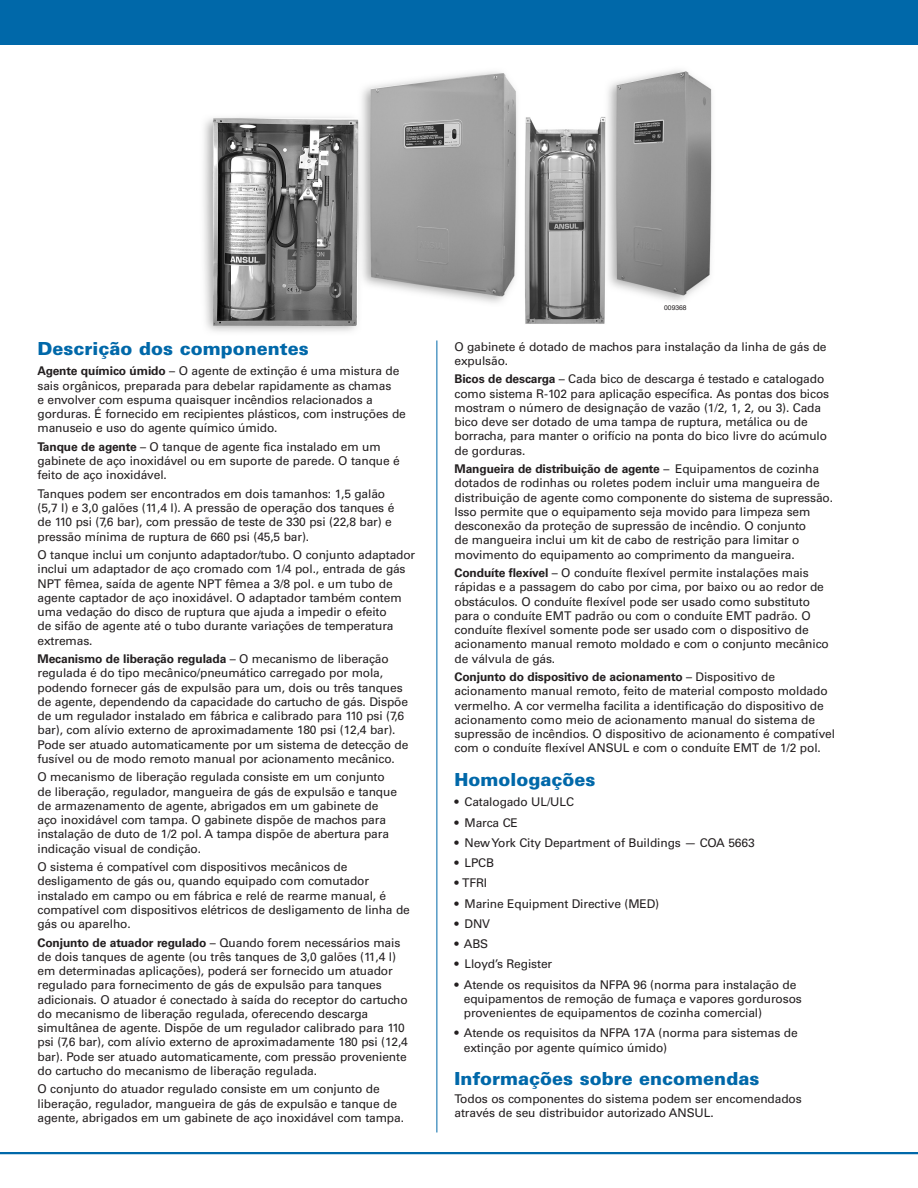
<style>
.page{position:relative;width:918px;height:1188px;background:#fff}
.page>*{position:absolute;margin:0;border:0;box-sizing:border-box;transform-origin:0 0}
._12_pt_Blue_Headers{font:900 18px "Univers LT Std";color:#0068a9}
.Text_8_25{font:12px/14.2px "Univers LT Std";letter-spacing:-.01em;color:#231f20}
.Bullet_Text{font:12px/14.2px "Univers LT Std";letter-spacing:-.01em;color:#231f20}
.Text_1st_Graph{font:12px/14.2px "Univers LT Std";letter-spacing:-.01em;color:#231f20}
.Bullet_Text_1st_Bull{font:12px "Univers LT Std";letter-spacing:-.01em;color:#231f20}
.of_Art_Drawing{font:6.75px "Helvetica";color:#231f20}
.s1{font-weight:700}
</style>
<div class="page">
<div style="left:0;top:0;width:918px;height:45px;background:#0068a9"></div>
<hr style="left:0;top:1152px;width:918px;height:2px;background:#0068a9">
<hr style="left:436px;top:340px;width:1px;height:792px;background:#0068a9">
<img style="left:203px;top:70px;width:509px;height:262px">
<p class="_12_pt_Blue_Headers" style="left:38px;top:337px;width:273px">Descrição dos componentes</p>
<p class="Text_1st_Graph" style="left:38px;top:364px;width:370px"><span class="s1">Agente químico úmido</span> – O agente de extinção é uma mistura de sais orgânicos, preparada para debelar rapidamente as chamas<br>e envolver com espuma quaisquer incêndios relacionados a gorduras. É fornecido em recipientes plásticos, com instruções de manuseio e uso do agente químico úmido.</p>
<p class="Text_8_25" style="left:38px;top:439px;width:364px"><span class="s1">Tanque de agente</span> – O tanque de agente fica instalado em um gabinete de aço inoxidável ou em suporte de parede. O tanque é feito de aço inoxidável.</p>
<p class="Text_8_25" style="left:38px;top:486px;width:358px">Tanques podem ser encontrados em dois tamanhos: 1,5 galão (5,7 l) e 3,0 galões (11,4 l). A pressão de operação dos tanques é de 110 psi (7,6 bar), com pressão de teste de 330 psi (22,8 bar) e pressão mínima de ruptura de 660 psi (45,5 bar).</p>
<p class="Text_8_25" style="left:38px;top:548px;width:379px">O tanque inclui um conjunto adaptador/tubo. O conjunto adaptador inclui um adaptador de aço cromado com 1/4 pol., entrada de gás NPT fêmea, saída de agente NPT fêmea a 3/8 pol. e um tubo de agente captador de aço inoxidável. O adaptador também contem uma vedação do disco de ruptura que ajuda a impedir o efeito<br>de sifão de agente até o tubo durante variações de temperatura extremas.</p>
<p class="Text_8_25" style="left:38px;top:652px;width:372px"><span class="s1">Mecanismo de liberação regulada</span> – O mecanismo de liberação regulada é do tipo mecânico/pneumático carregado por mola, podendo fornecer gás de expulsão para um, dois ou três tanques de agente, dependendo da capacidade do cartucho de gás. Dispõe de um regulador instalado em fábrica e calibrado para 110 psi (7,6 bar), com alívio externo de aproximadamente 180 psi (12,4 bar).<br>Pode ser atuado automaticamente por um sistema de detecção de fusível ou de modo remoto manual por acionamento mecânico.</p>
<p class="Text_8_25" style="left:38px;top:770px;width:361px">O mecanismo de liberação regulada consiste em um conjunto de liberação, regulador, mangueira de gás de expulsão e tanque de armazenamento de agente, abrigados em um gabinete de aço inoxidável com tampa. O gabinete dispõe de machos para instalação de duto de 1/2 pol. A tampa dispõe de abertura para indicação visual de condição.</p>
<p class="Text_8_25" style="left:38px;top:860px;width:374px">O sistema é compatível com dispositivos mecânicos de desligamento de gás ou, quando equipado com comutador instalado em campo ou em fábrica e relé de rearme manual, é compatível com dispositivos elétricos de desligamento de linha de gás ou aparelho.</p>
<p class="Text_8_25" style="left:38px;top:935px;width:372px"><span class="s1">Conjunto de atuador regulado</span> – Quando forem necessários mais de dois tanques de agente (ou três tanques de 3,0 galões (11,4 l) em determinadas aplicações), poderá ser fornecido um atuador regulado para fornecimento de gás de expulsão para tanques adicionais. O atuador é conectado à saída do receptor do cartucho do mecanismo de liberação regulada, oferecendo descarga simultânea de agente. Dispõe de um regulador calibrado para 110 psi (7,6 bar), com alívio externo de aproximadamente 180 psi (12,4 bar). Pode ser atuado automaticamente, com pressão proveniente do cartucho do mecanismo de liberação regulada.</p>
<p class="Text_8_25" style="left:38px;top:1082px;width:368px">O conjunto do atuador regulado consiste em um conjunto de liberação, regulador, mangueira de gás de expulsão e tanque de agente, abrigados em um gabinete de aço inoxidável com tampa.</p>
<p class="of_Art_Drawing" style="left:664px;top:303px;width:24px">009368</p>
<p class="Text_8_25" style="left:454px;top:339px;width:374px">O gabinete é dotado de machos para instalação da linha de gás de expulsão.</p>
<p class="Text_8_25" style="left:454px;top:372px;width:376px"><span class="s1">Bicos de descarga</span> – Cada bico de descarga é testado e catalogado como sistema R-102 para aplicação específica. As pontas dos bicos mostram o número de designação de vazão (1/2, 1, 2, ou 3). Cada bico deve ser dotado de uma tampa de ruptura, metálica ou de borracha, para manter o orifício na ponta do bico livre do acúmulo de gorduras.</p>
<p class="Text_8_25" style="left:454px;top:462px;width:380px"><span class="s1">Mangueira de distribuição de agente</span> – Equipamentos de cozinha dotados de rodinhas ou roletes podem incluir uma mangueira de distribuição de agente como componente do sistema de supressão.<br>Isso permite que o equipamento seja movido para limpeza sem desconexão da proteção de supressão de incêndio. O conjunto<br>de mangueira inclui um kit de cabo de restrição para limitar o movimento do equipamento ao comprimento da mangueira.</p>
<p class="Text_8_25" style="left:454px;top:566px;width:376px"><span class="s1">Conduíte flexível</span> – O conduíte flexível permite instalações mais rápidas e a passagem do cabo por cima, por baixo ou ao redor de obstáculos. O conduíte flexível pode ser usado como substituto para o conduíte EMT padrão ou com o conduíte EMT padrão. O conduíte flexível somente pode ser usado com o dispositivo de acionamento manual remoto moldado e com o conjunto mecânico de válvula de gás.</p>
<p class="Text_8_25" style="left:454px;top:670px;width:382px"><span class="s1">Conjunto do dispositivo de acionamento</span> – Dispositivo de acionamento manual remoto, feito de material composto moldado vermelho. A cor vermelha facilita a identificação do dispositivo de acionamento como meio de acionamento manual do sistema de supressão de incêndios. O dispositivo de acionamento é compatível com o conduíte flexível ANSUL e com o conduíte EMT de 1/2 pol.</p>
<p class="_12_pt_Blue_Headers" style="left:454px;top:768px;width:143px">Homologações</p>
<p class="Bullet_Text_1st_Bull" style="left:454px;top:795px;width:121px">• Catalogado UL/ULC</p>
<p class="Bullet_Text" style="left:454px;top:815px;width:65px">• Marca CE</p>
<p class="Bullet_Text" style="left:454px;top:836px;width:302px">• New York City Department of Buildings — COA 5663</p>
<p class="Bullet_Text" style="left:454px;top:856px;width:41px">• LPCB</p>
<p class="Bullet_Text" style="left:454px;top:876px;width:34px">• TFRI</p>
<p class="Bullet_Text" style="left:454px;top:896px;width:206px">• Marine Equipment Directive (MED)</p>
<p class="Bullet_Text" style="left:454px;top:917px;width:37px">• DNV</p>
<p class="Bullet_Text" style="left:454px;top:937px;width:35px">• ABS</p>
<p class="Bullet_Text" style="left:454px;top:957px;width:99px">• Lloyd’s Register</p>
<p class="Bullet_Text" style="left:464px;top:977px;width:340px;text-indent:-9px">• Atende os requisitos da NFPA 96 (norma para instalação de equipamentos de remoção de fumaça e vapores gordurosos provenientes de equipamentos de cozinha comercial)</p>
<p class="Bullet_Text" style="left:464px;top:1026px;width:335px;text-indent:-9px">• Atende os requisitos da NFPA 17A (norma para sistemas de extinção por agente químico úmido)</p>
<p class="_12_pt_Blue_Headers" style="left:454px;top:1068px;width:306px">Informações sobre encomendas</p>
<p class="Text_1st_Graph" style="left:454px;top:1091px;width:349px">Todos os componentes do sistema podem ser encomendados através de seu distribuidor autorizado ANSUL.</p>
</div>
